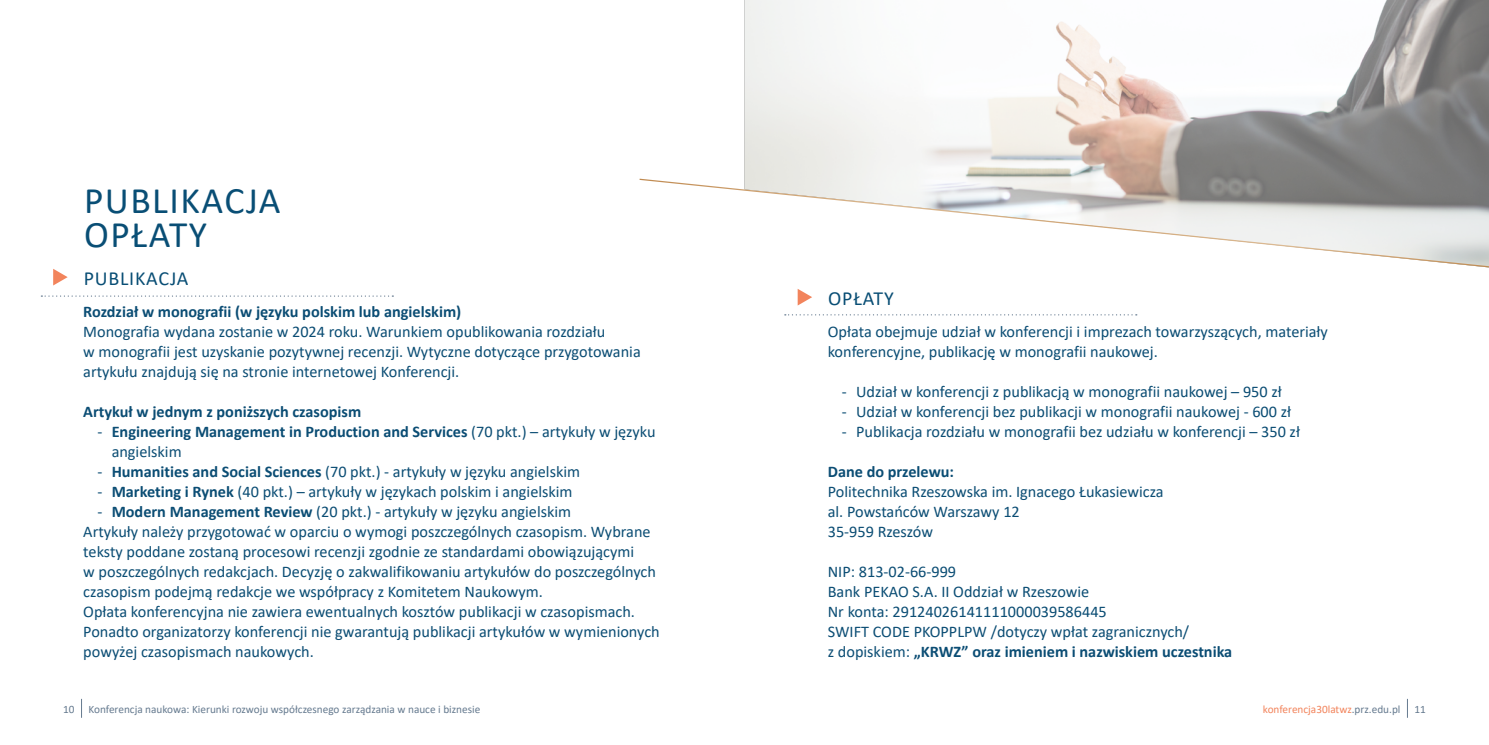
<style>
.page{position:relative;width:1489px;height:745px;background:#fff}
.page>*{position:absolute;margin:0;border:0;box-sizing:border-box;transform-origin:0 0}
.Body_headers_H1{font:37.5px/33.8px "Calibri";letter-spacing:.04em;color:#094e75}
.Body_headers_H2{font:20px "Calibri";letter-spacing:.04em;color:#094e75}
.Body_Text{font:16.25px/20px "Calibri";color:#0b4d74}
.Wypunktowanie{font:16.25px "Calibri";color:#0b4d74}
.Body_Text-2{font:700 16.25px "Calibri";color:#0b4d74}
.Wypunktowanie-2{font:700 16.25px/20px "Calibri";color:#0b4d74}
.t1{font:11.25px "Calibri";color:#657a8f}
.t2{font:11.25px "Calibri";color:#f2845c}
.s1{font-weight:400}
.s2{font-weight:700}
.s3{color:#657a8f}
</style>
<div class="page">
<svg style="left:81px;top:698px;width:1px;height:19px"></svg>
<svg style="left:784px;top:314px;width:352px;height:1px"></svg>
<img style="left:744px;top:0;width:744px;height:178px">
<svg style="left:797px;top:289px;width:15px;height:16px"></svg>
<svg style="left:639px;top:178px;width:849px;height:90px"></svg>
<svg style="left:41px;top:295px;width:352px;height:1px"></svg>
<svg style="left:53px;top:269px;width:15px;height:16px"></svg>
<h1 class="Body_headers_H1" style="left:84px;top:182px;width:198px">PUBLIKACJA<br>OPŁATY</h1>
<h2 class="Body_headers_H2" style="left:84px;top:264px;width:106px">PUBLIKACJA</h2>
<p class="Body_Text-2" style="left:83px;top:299px;width:379px">Rozdział w monografii (w języku polskim lub angielskim)</p>
<p class="Body_Text" style="left:83px;top:321px;width:559px">Monografia wydana zostanie w 2024 roku. Warunkiem opublikowania rozdziału<br>w monografii jest uzyskanie pozytywnej recenzji. Wytyczne dotyczące przygotowania artykułu znajdują się na stronie internetowej Konferencji.</p>
<p class="Body_Text-2" style="left:83px;top:399px;width:279px">Artykuł w jednym z poniższych czasopism</p>
<p class="Wypunktowanie-2" style="left:112px;top:421px;width:545px;text-indent:-14px"><span class="s1">-</span> Engineering Management in Production and Services <span class="s1">(70 pkt.) – artykuły w języku angielskim</span></p>
<p class="Wypunktowanie" style="left:97px;top:460px;width:484px">- <span class="s2">Humanities and Social Sciences</span> (70 pkt.) - artykuły w języku angielskim</p>
<p class="Wypunktowanie" style="left:97px;top:480px;width:476px">- <span class="s2">Marketing i Rynek</span> (40 pkt.) – artykuły w językach polskim i angielskim</p>
<p class="Wypunktowanie" style="left:97px;top:500px;width:475px">- <span class="s2">Modern Management Review</span> (20 pkt.) - artykuły w języku angielskim</p>
<p class="Body_Text" style="left:83px;top:521px;width:574px">Artykuły należy przygotować w oparciu o wymogi poszczególnych czasopism. Wybrane teksty poddane zostaną procesowi recenzji zgodnie ze standardami obowiązującymi<br>w poszczególnych redakcjach. Decyzję o zakwalifikowaniu artykułów do poszczególnych czasopism podejmą redakcje we współpracy z Komitetem Naukowym.</p>
<p class="Body_Text" style="left:83px;top:601px;width:578px">Opłata konferencyjna nie zawiera ewentualnych kosztów publikacji w czasopismach.<br>Ponadto organizatorzy konferencji nie gwarantują publikacji artykułów w wymienionych powyżej czasopismach naukowych.</p>
<h2 class="Body_headers_H2" style="left:828px;top:284px;width:67px">OPŁATY</h2>
<p class="Body_Text" style="left:827px;top:321px;width:501px">Opłata obejmuje udział w konferencji i imprezach towarzyszących, materiały konferencyjne, publikację w monografii naukowej.</p>
<p class="Wypunktowanie" style="left:842px;top:380px;width:441px">- Udział w konferencji z publikacją w monografii naukowej – 950 zł</p>
<p class="Wypunktowanie" style="left:842px;top:400px;width:450px">- Udział w konferencji bez publikacji w monografii naukowej - 600 zł</p>
<p class="Wypunktowanie" style="left:842px;top:420px;width:459px">- Publikacja rozdziału w monografii bez udziału w konferencji – 350 zł</p>
<p class="Body_Text-2" style="left:827px;top:459px;width:128px">Dane do przelewu:</p>
<p class="Body_Text" style="left:827px;top:481px;width:337px">Politechnika Rzeszowska im. Ignacego Łukasiewicza</p>
<p class="Body_Text" style="left:827px;top:501px;width:193px">al. Powstańców Warszawy 12</p>
<p class="Body_Text" style="left:827px;top:521px;width:107px">35-959 Rzeszów</p>
<p class="Body_Text" style="left:827px;top:561px;width:130px">NIP: 813-02-66-999</p>
<p class="Body_Text" style="left:827px;top:581px;width:263px">Bank PEKAO S.A. II Oddział w Rzeszowie</p>
<p class="Body_Text" style="left:827px;top:601px;width:280px">Nr konta: 29124026141111000039586445</p>
<p class="Body_Text" style="left:827px;top:621px;width:363px">SWIFT CODE PKOPPLPW /dotyczy wpłat zagranicznych/</p>
<p class="Body_Text-2" style="left:827px;top:640px;width:406px"><span class="s1">z dopiskiem:</span> „KRWZ” oraz imieniem i nazwiskiem uczestnika</p>
<p class="t1" style="left:63px;top:700px;width:418px">10 Konferencja naukowa: Kierunki rozwoju współczesnego zarządzania w nauce i biznesie</p>
<p class="t2" style="left:1262px;top:700px;width:164px">konferencja30latwz<span class="s3">.prz.edu.pl 11</span></p>
</div>
